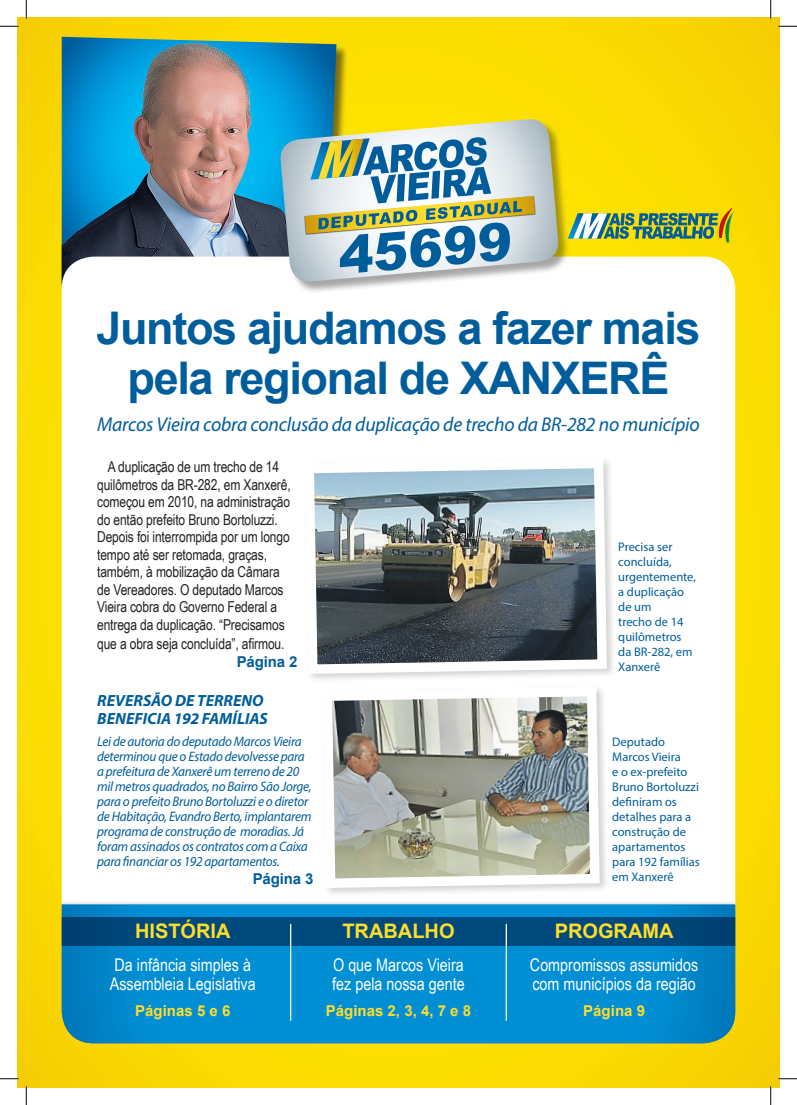
<style>
.page{position:relative;width:797px;height:1105px;background:#fff}
.page>*{position:absolute;margin:0;border:0;box-sizing:border-box;transform-origin:0 0}
.t1{font:700 45px/50px "Arial";letter-spacing:-.03em;color:#005d9c;text-align:center}
.t2{font:italic 20px "Myriad Pro";letter-spacing:-.01em;color:#005d9c}
.t3{font:700 20px "Arial";color:#ffdd2b}
.t4{font:17.5px/19.4px "Arial Narrow";color:#fff}
.t5{font:italic 700 16.25px/17.5px "Myriad Pro";color:#005d9c}
.t6{font:15px/17.5px "Arial Narrow";letter-spacing:-.01em;color:#231f20}
.t7{font:700 15px "Arial";color:#ffdd2b}
.t8{font:700 15px "Arial";letter-spacing:-.01em;color:#005d9c}
.t9{font:italic 13.75px/15px "Myriad Pro";letter-spacing:-.02em;color:#005d9c;scale:.96 1}
.t10{font:12.5px/15px "Myriad Pro";color:#005d9c}
</style>
<div class="page">
<div style="left:17px;top:17px;width:762px;height:1070px;background:#fadc02"></div>
<svg style="left:314px;top:43px;width:22px;height:76px;background:#096ea4"></svg>
<img style="left:62px;top:37px;width:252px;height:246px">
<div style="left:62px;top:257px;width:673px;height:786px;background:#fff;border-radius:32px"></div>
<div style="left:62px;top:901px;width:673px;height:142px;background:#efeeee"></div>
<svg style="left:62px;top:904px;width:673px;height:139px;background:#028cd0"></svg>
<div style="left:62px;top:917px;width:673px;height:29px;background:#00497c"></div>
<svg style="left:570px;top:207px;width:164px;height:36px"></svg>
<div style="left:281px;top:119px;width:289px;height:175px;background:#231f20;opacity:.4"></div>
<svg style="left:279px;top:119px;width:281px;height:164px"></svg>
<svg style="left:305px;top:137px;width:230px;height:136px;background:#9cb8b8"></svg>
<hr style="left:290px;top:924px;width:1px;height:97px;background:#fff">
<hr style="left:505px;top:924px;width:2px;height:97px;background:#fff">
<img style="left:310px;top:460px;width:301px;height:219px">
<img style="left:328px;top:688px;width:276px;height:205px">
<svg style="left:0;top:25px;width:19px;height:2px"></svg>
<svg style="left:778px;top:25px;width:19px;height:2px"></svg>
<svg style="left:0;top:1078px;width:19px;height:1px"></svg>
<svg style="left:778px;top:1078px;width:19px;height:1px"></svg>
<svg style="left:25px;top:0;width:2px;height:19px"></svg>
<svg style="left:25px;top:1086px;width:2px;height:19px"></svg>
<svg style="left:770px;top:0;width:1px;height:19px"></svg>
<svg style="left:770px;top:1086px;width:1px;height:19px"></svg>
<h1 class="t1" style="left:96px;top:305px;width:605px">Juntos ajudamos a fazer mais pela regional de XANXERÊ</h1>
<h2 class="t2" style="left:97px;top:412px;width:604px">Marcos Vieira cobra conclusão da duplicação de trecho da BR-282 no município</h2>
<p class="t6" style="left:97px;top:458px;width:195px;text-indent:11px">A duplicação de um trecho de 14 quilômetros da BR-282, em Xanxerê, começou em 2010, na administração do então prefeito Bruno Bortoluzzi.<br>Depois foi interrompida por um longo tempo até ser retomada, graças, também, à mobilização da Câmara de Vereadores. O deputado Marcos Vieira cobra do Governo Federal a entrega da duplicação. “Precisamos</p>
<p class="t6" style="left:97px;top:635px;width:189px">que a obra seja concluída”, afirmou.</p>
<p class="t8" style="left:237px;top:651px;width:62px">Página 2</p>
<p class="t5" style="left:97px;top:691px;width:172px">REVERSÃO DE TERRENO<br>BENEFICIA 192 FAMÍLIAS</p>
<p class="t9" style="left:97px;top:734px;width:225px">Lei de autoria do deputado Marcos Vieira determinou que o Estado devolvesse para a prefeitura de Xanxerê um terreno de 20 mil metros quadrados, no Bairro São Jorge, para o prefeito Bruno Bortoluzzi e o diretor de Habitação, Evandro Berto, implantarem programa de construção de moradias. Já foram assinados os contratos com a Caixa para financiar os 192 apartamentos.</p>
<p class="t8" style="left:253px;top:868px;width:62px">Página 3</p>
<h2 class="t3" style="left:135px;top:918px;width:97px">HISTÓRIA</h2>
<p class="t4" style="left:110px;top:954px;width:147px">Da infância simples à<br>Assembleia Legislativa</p>
<p class="t7" style="left:135px;top:1001px;width:97px">Páginas 5 e 6</p>
<h2 class="t3" style="left:342px;top:918px;width:114px">TRABALHO</h2>
<p class="t4" style="left:332px;top:954px;width:134px">O que Marcos Vieira fez pela nossa gente</p>
<p class="t7" style="left:326px;top:1001px;width:147px">Páginas 2, 3, 4, 7 e 8</p>
<p class="t10" style="left:618px;top:539px;width:79px">Precisa ser concluída, urgentemente, a duplicação de um<br>trecho de 14 quilômetros da BR-282, em<br>Xanxerê</p>
<p class="t10" style="left:612px;top:734px;width:89px">Deputado<br>Marcos Vieira<br>e o ex-prefeito<br>Bruno Bortoluzzi definiram os detalhes para a construção de apartamentos para 192 famílias em Xanxerê</p>
<h2 class="t3" style="left:554px;top:918px;width:120px">PROGRAMA</h2>
<p class="t4" style="left:530px;top:954px;width:170px">Compromissos assumidos com municípios da região</p>
<p class="t7" style="left:583px;top:1001px;width:63px">Página 9</p>
</div>
